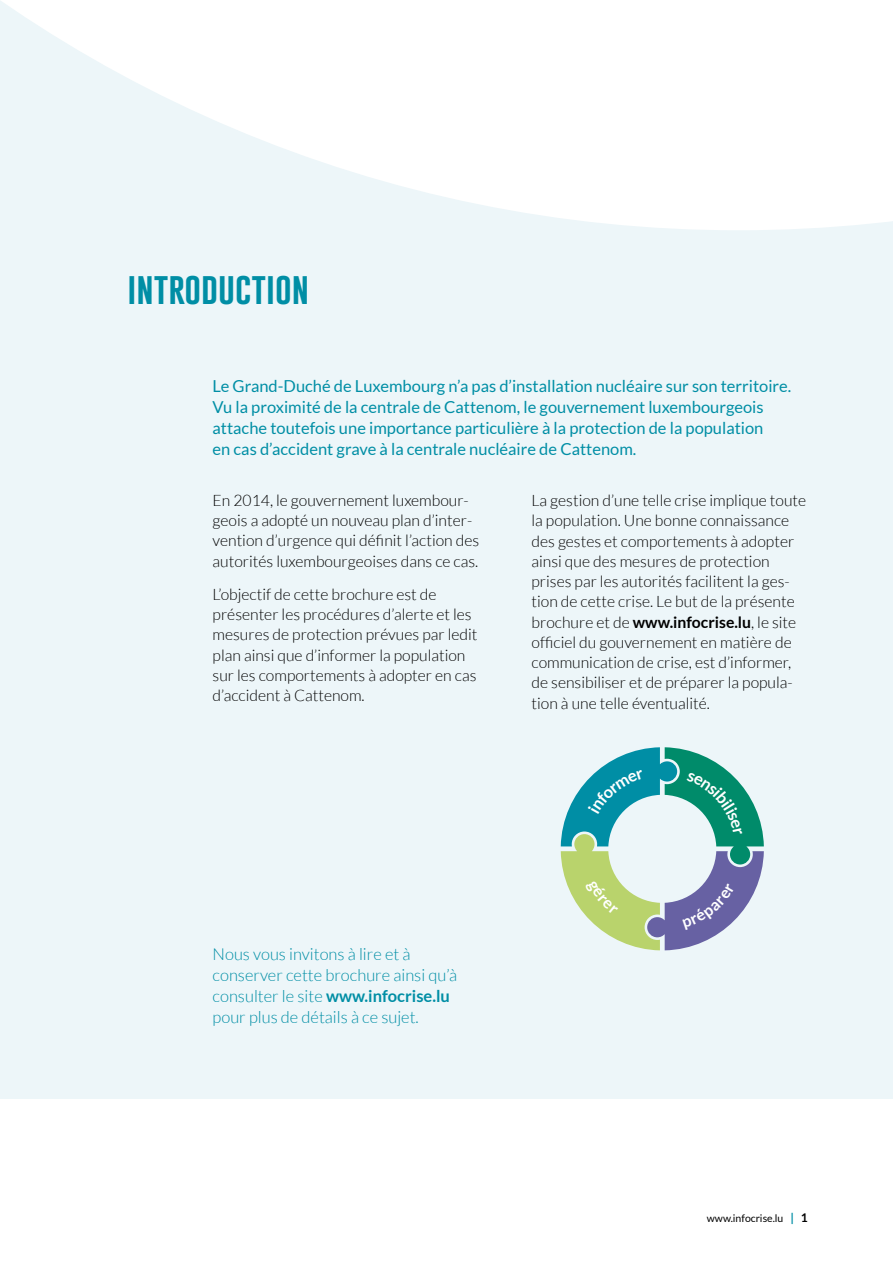
<style>
.page{position:relative;width:893px;height:1263px;background:#fff}
.page>*{position:absolute;margin:0;border:0;box-sizing:border-box;transform-origin:0 0}
.t1{font:33px "Gobold";color:#008ea5}
.t2{font:16.5px/21px "Lato";color:#008ea5}
.t3{font:300 16.5px/21px "Lato";color:#008ea5}
.t4{font:300 15.75px/20.2px "Lato";color:#000}
.t5{font:10.5px "Lato";color:#000}
.s1{font-weight:700}
.s2{font-weight:700;font-size:12px;color:#008ea5}
.s3{font-weight:700;font-size:12px}
</style>
<div class="page">
<div style="left:0;top:0;width:893px;height:1098px;background:#edf6f9"></div>
<svg style="left:1px;top:0;width:892px;height:230px;fill:#fff"></svg>
<svg style="left:561px;top:747px;width:203px;height:203px"></svg>
<h1 class="t1" style="left:128px;top:267px;width:183px">INTRODUCTION</h1>
<p class="t2" style="left:213px;top:375px;width:580px">Le Grand-Duché de Luxembourg n’a pas d’installation nucléaire sur son territoire.<br>Vu la proximité de la centrale de Cattenom, le gouvernement luxembourgeois attache toutefois une importance particulière à la protection de la population<br>en cas d’accident grave à la centrale nucléaire de Cattenom.</p>
<p class="t4" style="left:213px;top:490px;width:268px">En 2014, le gouvernement luxembour&shy;geois a adopté un nouveau plan d’inter&shy;vention d’urgence qui définit l’action des autorités luxembourgeoises dans ce cas.</p>
<p class="t4" style="left:213px;top:584px;width:266px">L’objectif de cette brochure est de présenter les procédures d’alerte et les mesures de protection prévues par ledit plan ainsi que d’informer la population sur les comportements à adopter en cas d’accident à Cattenom.</p>
<p class="t4" style="left:531px;top:490px;width:276px">La gestion d’une telle crise implique toute la population. Une bonne connaissance des gestes et comportements à adopter ainsi que des mesures de protection prises par les autorités facilitent la ges&shy;tion de cette crise. Le but de la présente brochure et de <span class="s1">www.infocrise.lu</span>, le site officiel du gouvernement en matière de communication de crise, est d’informer, de sensibiliser et de préparer la popula&shy;tion à une telle éventualité.</p>
<p class="t3" style="left:213px;top:944px;width:246px">Nous vous invitons à lire et à conserver cette brochure ainsi qu’à consulter le site <span class="s1">www.infocrise.lu </span>pour plus de détails à ce sujet.</p>
<p class="t5" style="left:707px;top:1212px;width:103px">www.infocrise.lu <span class="s2">|</span> <span class="s3">1</span></p>
</div>
